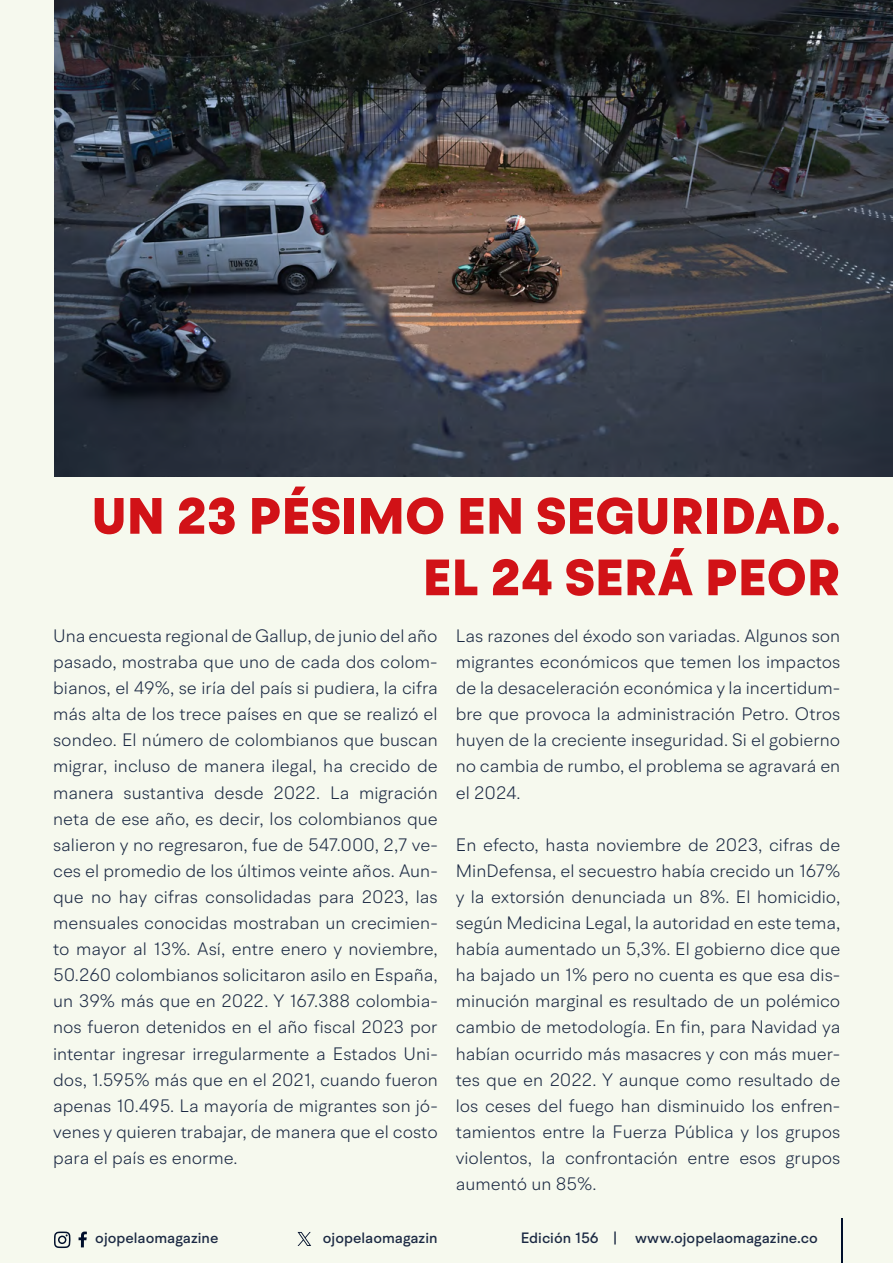
<style>
.page{position:relative;width:893px;height:1263px;background:#f6f9ee}
.page>*{position:absolute;margin:0;border:0;box-sizing:border-box;transform-origin:0 0}
.t1{font:900 51px/61.5px "BR Hendrix";letter-spacing:.01em;color:#d11217;text-align:right}
.t2{font:300 18px/26.1px "BR Hendrix";color:#1b2943;text-align:justify}
.t3{font:500 15px "BR Hendrix";color:#1b2943}
</style>
<div class="page">
<svg style="left:79px;top:1231px;width:8px;height:16px"></svg>
<svg style="left:54px;top:1231px;width:17px;height:17px"></svg>
<hr style="left:841px;top:1219px;width:1px;height:44px;background:#000f2b">
<svg style="left:298px;top:1232px;width:13px;height:14px"></svg>
<img style="left:54px;top:0;width:839px;height:477px">
<h1 class="t1" style="left:92px;top:487px;width:750px">UN 23 PÉSIMO EN SEGURIDAD.<br>EL 24 SERÁ PEOR</h1>
<p class="t2" style="left:53px;top:622px;width:386px">Una encuesta regional de Gallup, de junio del año pasado, mostraba que uno de cada dos colom&shy;bianos, el 49%, se iría del país si pudiera, la cifra más alta de los trece países en que se realizó el sondeo. El número de colombianos que buscan migrar, incluso de manera ilegal, ha crecido de manera sustantiva desde 2022. La migración neta de ese año, es decir, los colombianos que salieron y no regresaron, fue de 547.000, 2,7 ve&shy;ces el promedio de los últimos veinte años. Aun&shy;que no hay cifras consolidadas para 2023, las mensuales conocidas mostraban un crecimien&shy;to mayor al 13%. Así, entre enero y noviembre, 50.260 colombianos solicitaron asilo en España, un 39% más que en 2022. Y 167.388 colombia&shy;nos fueron detenidos en el año fiscal 2023 por intentar ingresar irregularmente a Estados Uni&shy;dos, 1.595% más que en el 2021, cuando fueron apenas 10.495. La mayoría de migrantes son jó&shy;venes y quieren trabajar, de manera que el costo para el país es enorme.</p>
<p class="t2" style="left:456px;top:622px;width:386px">Las razones del éxodo son variadas. Algunos son migrantes económicos que temen los impactos de la desaceleración económica y la incertidum&shy;bre que provoca la administración Petro. Otros huyen de la creciente inseguridad. Si el gobierno no cambia de rumbo, el problema se agravará en el 2024.</p>
<p class="t2" style="left:456px;top:831px;width:386px">En efecto, hasta noviembre de 2023, cifras de MinDefensa, el secuestro había crecido un 167% y la extorsión denunciada un 8%. El homicidio, según Medicina Legal, la autoridad en este tema, había aumentado un 5,3%. El gobierno dice que ha bajado un 1% pero no cuenta es que esa dis&shy;minución marginal es resultado de un polémico cambio de metodología. En fin, para Navidad ya habían ocurrido más masacres y con más muer&shy;tes que en 2022. Y aunque como resultado de los ceses del fuego han disminuido los enfren&shy;tamientos entre la Fuerza Pública y los grupos violentos, la confrontación entre esos grupos aumentó un 85%.</p>
<p class="t3" style="left:95px;top:1229px;width:125px">ojopelaomagazine</p>
<p class="t3" style="left:323px;top:1229px;width:116px">ojopelaomagazin</p>
<p class="t3" style="left:521px;top:1229px;width:299px">Edición 156 | www.ojopelaomagazine.co</p>
</div>
